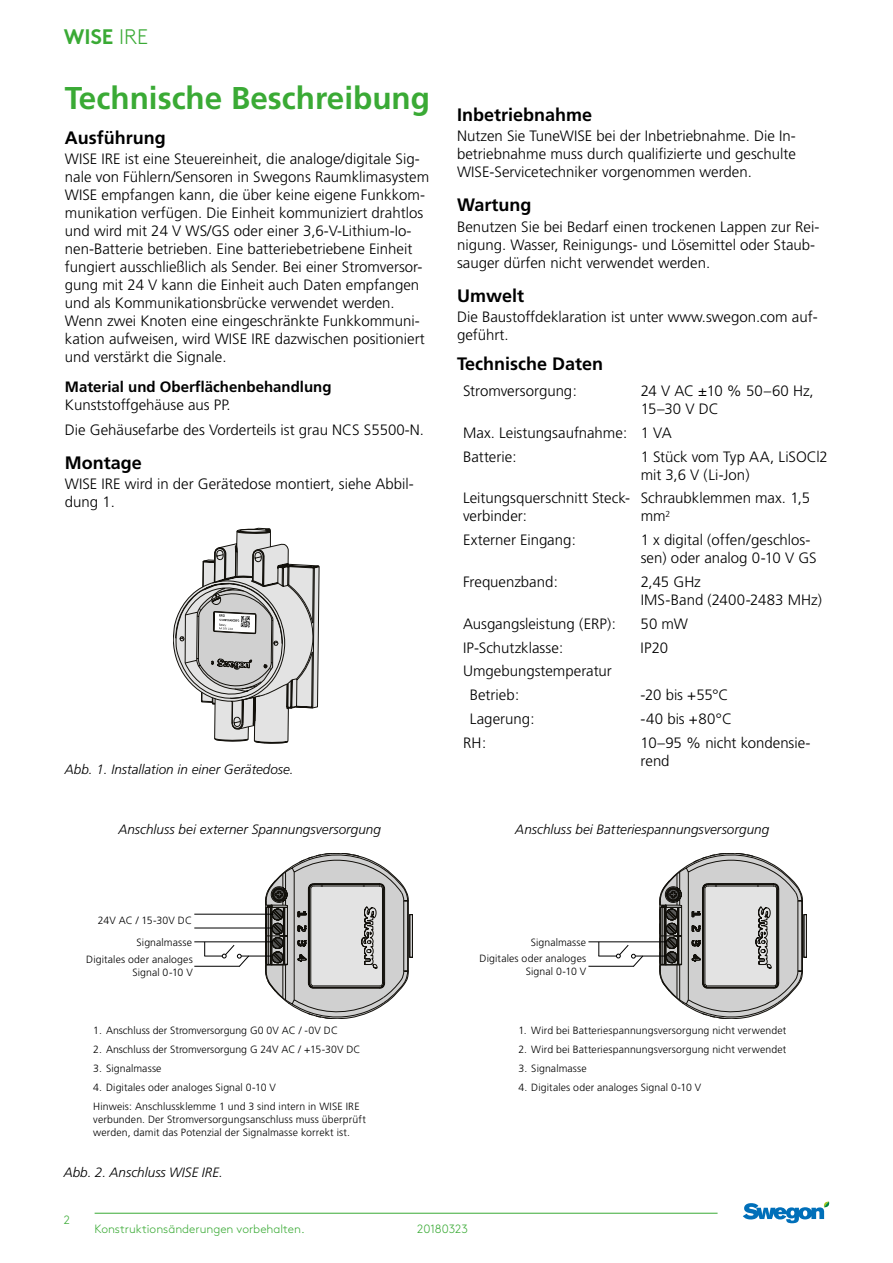
<style>
.page{position:relative;width:893px;height:1263px;background:#fff}
.page>*{position:absolute;margin:0;border:0;box-sizing:border-box;transform-origin:0 0}
.t1{font:700 31.5px "Frutiger";color:#3aaa35}
.t2{font:700 21px "Swegon Brown";color:#3aaa35}
.t3{font:700 18px "Frutiger";color:#000}
.t4{font:300 15px/18px "Frutiger CE";color:#000}
.t5{font:700 15px "Frutiger";color:#000}
.t6{font:italic 300 13.5px "Frutiger CE";color:#000}
.t7{font:300 12px "Swegon Brown";color:#3aaa35}
.t8{font:300 10.5px/12.6px "Frutiger CE";letter-spacing:.01em;color:#000}
.s1{font-weight:300}
</style>
<div class="page">
<hr style="left:95px;top:1213px;width:623px;height:1px;background:#3aaa35">
<svg style="left:743px;top:1201px;width:87px;height:22px"></svg>
<svg style="left:173px;top:528px;width:146px;height:215px"></svg>
<svg style="left:266px;top:853px;width:147px;height:166px;background:#bcbcbb"></svg>
<hr style="left:194px;top:928px;width:78px;height:1px;background:#000">
<hr style="left:194px;top:914px;width:79px;height:1px;background:#000">
<hr style="left:194px;top:941px;width:78px;height:1px;background:#000">
<hr style="left:239px;top:956px;width:32px;height:1px;background:#000">
<hr style="left:194px;top:966px;width:46px;height:1px;background:#000">
<svg style="left:204px;top:942px;width:46px;height:25px"></svg>
<svg style="left:660px;top:853px;width:147px;height:166px"></svg>
<hr style="left:588px;top:941px;width:78px;height:1px;background:#000">
<hr style="left:633px;top:956px;width:32px;height:1px;background:#000">
<hr style="left:588px;top:966px;width:46px;height:1px;background:#000">
<svg style="left:598px;top:942px;width:46px;height:25px"></svg>
<h2 class="t2" style="left:64px;top:20px;width:86px">WISE <span class="s1">IRE</span></h2>
<h1 class="t1" style="left:65px;top:80px;width:367px">Technische Beschreibung</h1>
<p class="t3" style="left:65px;top:127px;width:102px">Ausführung</p>
<p class="t4" style="left:65px;top:149px;width:366px">WISE IRE ist eine Steuereinheit, die analoge/digitale Sig&shy;nale von Fühlern/Sensoren in Swegons Raumklimasystem WISE empfangen kann, die über keine eigene Funkkom&shy;munikation verfügen. Die Einheit kommuniziert drahtlos und wird mit 24 V WS/GS oder einer 3,6-V-Lithium-Io&shy;nen-Batterie betrieben. Eine batteriebetriebene Einheit fungiert ausschließlich als Sender. Bei einer Stromversor&shy;gung mit 24 V kann die Einheit auch Daten empfangen und als Kommunikationsbrücke verwendet werden.<br>Wenn zwei Knoten eine eingeschränkte Funkkommuni&shy;kation aufweisen, wird WISE IRE dazwischen positioniert und verstärkt die Signale.</p>
<p class="t5" style="left:65px;top:378px;width:268px">Material und Oberflächenbehandlung</p>
<p class="t4" style="left:65px;top:393px;width:360px;line-height:24.3px">Kunststoffgehäuse aus PP.<br>Die Gehäusefarbe des Vorderteils ist grau NCS S5500-N.</p>
<p class="t3" style="left:65px;top:452px;width:79px">Montage</p>
<p class="t4" style="left:65px;top:475px;width:350px">WISE IRE wird in der Gerätedose montiert, siehe Abbil&shy;dung 1.</p>
<p class="t6" style="left:65px;top:761px;width:230px">Abb. 1. Installation in einer Gerätedose.</p>
<p class="t6" style="left:118px;top:821px;width:264px">Anschluss bei externer Spannungsversorgung</p>
<p class="t3" style="left:457px;top:104px;width:137px">Inbetriebnahme</p>
<p class="t4" style="left:457px;top:127px;width:340px;text-align:justify">Nutzen Sie TuneWISE bei der Inbetriebnahme. Die In&shy;betriebnahme muss durch qualifizierte und geschulte WISE-Servicetechniker vorgenommen werden.</p>
<p class="t3" style="left:457px;top:195px;width:76px">Wartung</p>
<p class="t4" style="left:457px;top:217px;width:364px">Benutzen Sie bei Bedarf einen trockenen Lappen zur Rei&shy;nigung. Wasser, Reinigungs- und Lösemittel oder Staub&shy;sauger dürfen nicht verwendet werden.</p>
<p class="t3" style="left:457px;top:285px;width:69px">Umwelt</p>
<p class="t4" style="left:457px;top:308px;width:362px">Die Baustoffdeklaration ist unter www.swegon.com auf&shy;geführt.</p>
<p class="t3" style="left:457px;top:353px;width:148px">Technische Daten</p>
<p class="t4" style="left:463px;top:382px;width:115px">Stromversorgung:</p>
<p class="t4" style="left:641px;top:382px;width:175px">24 V AC ±10 % 50–60 Hz,<br>15–30 V DC</p>
<p class="t4" style="left:463px;top:421px;width:210px;line-height:23.7px">Max. Leistungsaufnahme: 1 VA<br>Batterie:</p>
<p class="t4" style="left:641px;top:447px;width:189px">1 Stück vom Typ AA, LiSOCl2 mit 3,6 V (Li-Jon)</p>
<p class="t4" style="left:463px;top:489px;width:169px">Leitungsquerschnitt Steck&shy;verbinder:</p>
<p class="t4" style="left:641px;top:489px;width:171px">Schraubklemmen max. 1,5 mm<sup>2</sup></p>
<p class="t4" style="left:463px;top:531px;width:114px">Externer Eingang:</p>
<p class="t4" style="left:641px;top:531px;width:177px">1 x digital (offen/geschlos&shy;sen) oder analog 0-10 V GS</p>
<p class="t4" style="left:463px;top:573px;width:96px">Frequenzband:</p>
<p class="t4" style="left:641px;top:573px;width:183px">2,45 GHz<br>IMS-Band (2400-2483 MHz)</p>
<p class="t4" style="left:463px;top:614px;width:155px">Ausgangsleistung (ERP):</p>
<p class="t4" style="left:641px;top:614px;width:49px">50 mW</p>
<p class="t4" style="left:463px;top:638px;width:102px">IP-Schutzklasse:</p>
<p class="t4" style="left:641px;top:638px;width:29px">IP20</p>
<p class="t4" style="left:470px;top:659px;width:144px;line-height:23.7px;text-indent:-7px">Umgebungstemperatur<br>Betrieb:</p>
<p class="t4" style="left:641px;top:686px;width:89px">-20 bis +55°C</p>
<p class="t4" style="left:470px;top:709px;width:66px">Lagerung:</p>
<p class="t4" style="left:641px;top:709px;width:93px">-40 bis +80°C</p>
<p class="t4" style="left:463px;top:733px;width:25px">RH:</p>
<p class="t4" style="left:641px;top:733px;width:171px">10–95 % nicht kondensie&shy;rend</p>
<p class="t6" style="left:515px;top:821px;width:255px">Anschluss bei Batteriespannungsversorgung</p>
<p class="t8" style="left:98px;top:914px;width:96px">24V AC / 15-30V DC</p>
<p class="t8" style="left:86px;top:953px;width:108px;text-align:right">Digitales oder analoges<br>Signal 0-10 V</p>
<p class="t8" style="left:137px;top:935px;width:57px">Signalmasse</p>
<p class="t8" style="left:93px;top:1024px;width:246px">1. Anschluss der Stromversorgung G0 0V AC / -0V DC</p>
<p class="t8" style="left:93px;top:1043px;width:269px">2. Anschluss der Stromversorgung G 24V AC / +15-30V DC</p>
<p class="t8" style="left:93px;top:1062px;width:70px">3. Signalmasse</p>
<p class="t8" style="left:93px;top:1078px;width:268px;line-height:18.9px">4. Digitales oder analoges Signal 0-10 V<br>Hinweis: Anschlussklemme 1 und 3 sind intern in WISE IRE</p>
<p class="t8" style="left:93px;top:1113px;width:274px">verbunden. Der Stromversorgungsanschluss muss überprüft werden, damit das Potenzial der Signalmasse korrekt ist.</p>
<p class="t6" style="left:64px;top:1164px;width:161px">Abb. 2. Anschluss WISE IRE.</p>
<p class="t8" style="left:531px;top:935px;width:57px">Signalmasse</p>
<p class="t8" style="left:480px;top:952px;width:108px;text-align:right">Digitales oder analoges<br>Signal 0-10 V</p>
<p class="t8" style="left:519px;top:1024px;width:269px">1. Wird bei Batteriespannungsversorgung nicht verwendet</p>
<p class="t8" style="left:519px;top:1043px;width:269px">2. Wird bei Batteriespannungsversorgung nicht verwendet</p>
<p class="t8" style="left:519px;top:1062px;width:70px">3. Signalmasse</p>
<p class="t8" style="left:519px;top:1081px;width:184px">4. Digitales oder analoges Signal 0-10 V</p>
<p class="t7" style="left:64px;top:1211px;width:8px">2</p>
<p class="t7" style="left:95px;top:1220px;width:212px">Konstruktionsänderungen vorbehalten.</p>
<p class="t7" style="left:417px;top:1220px;width:52px">20180323</p>
</div>
